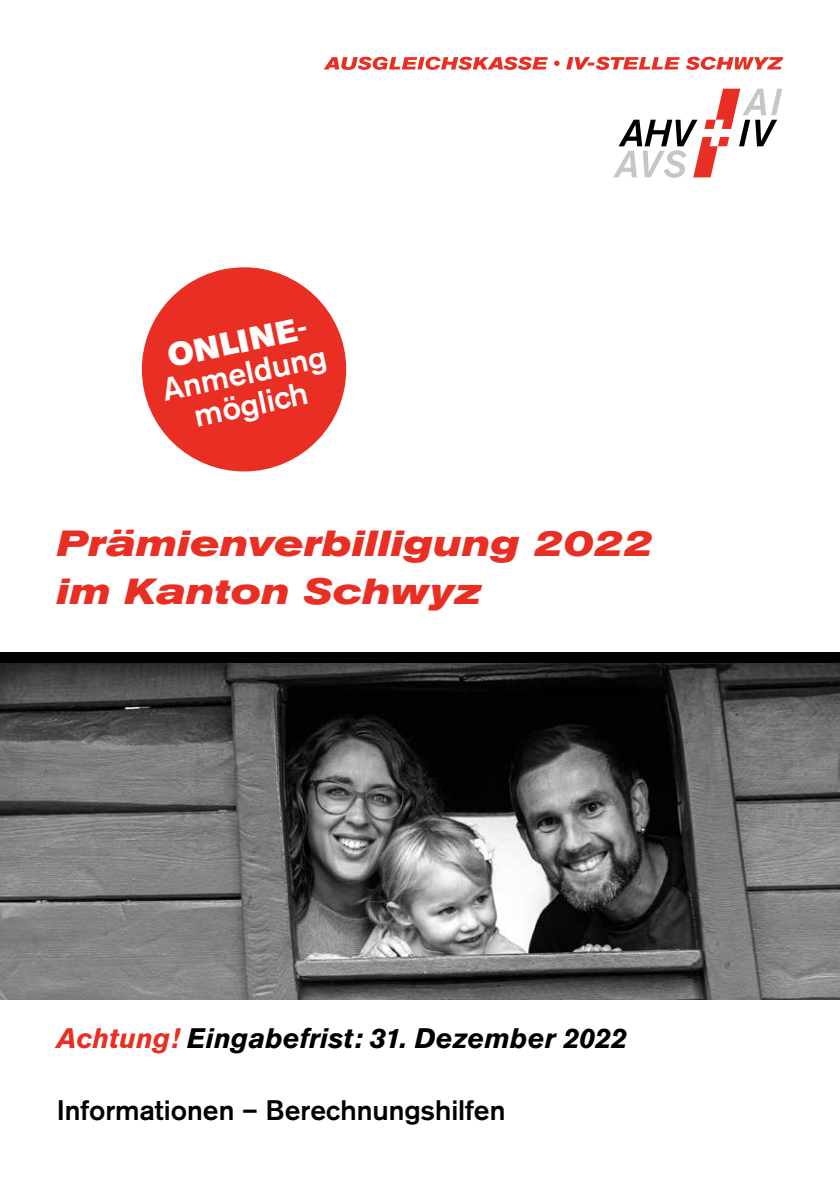
<style>
.page{position:relative;width:840px;height:1191px;background:#fff}
.page>*{position:absolute;margin:0;border:0;box-sizing:border-box;transform-origin:0 0}
.t1{font:italic 700 expanded 36px/48px "Akzidenz Grotesk BE";color:#e92f23}
.t2{font:500 32px/32px "Akzidenz Grotesk BE";color:#fff;text-align:center}
.t3{font:32px "Akzidenz Grotesk BE Super";color:#fff}
.t4{font:italic 700 28px "Akzidenz Grotesk BE";color:#000}
.t5{font:500 28px "Akzidenz Grotesk BE";color:#000}
.s1{font-family:"Akzidenz Grotesk BE";font-weight:500}
.s2{color:#e92f23}
</style>
<div class="page">
<div style="left:0;top:652px;width:839px;height:11px;background:#000"></div>
<svg style="left:613px;top:89px;width:168px;height:89px"></svg>
<svg style="left:323px;top:57px;width:459px;height:13px"></svg>
<img style="left:0;top:663px;width:839px;height:336px">
<svg style="left:141px;top:267px;width:206px;height:205px;fill:#e92f23"></svg>
<p class="t3" style="left:164px;top:338px;width:149px;rotate:-12deg">ONLINE<span class="s1">-</span></p>
<p class="t2" style="left:159px;top:374px;width:168px;rotate:-12deg">Anmeldung möglich</p>
<p class="t1" style="left:57px;top:519px;width:598px">Prämienverbilligung 2022 im Kanton Schwyz</p>
<p class="t4" style="left:57px;top:1021px;width:571px"><span class="s2">Achtung!</span> Eingabefrist: 31. Dezember 2022</p>
<p class="t5" style="left:57px;top:1092px;width:450px">Informationen – Berechnungshilfen</p>
</div>
